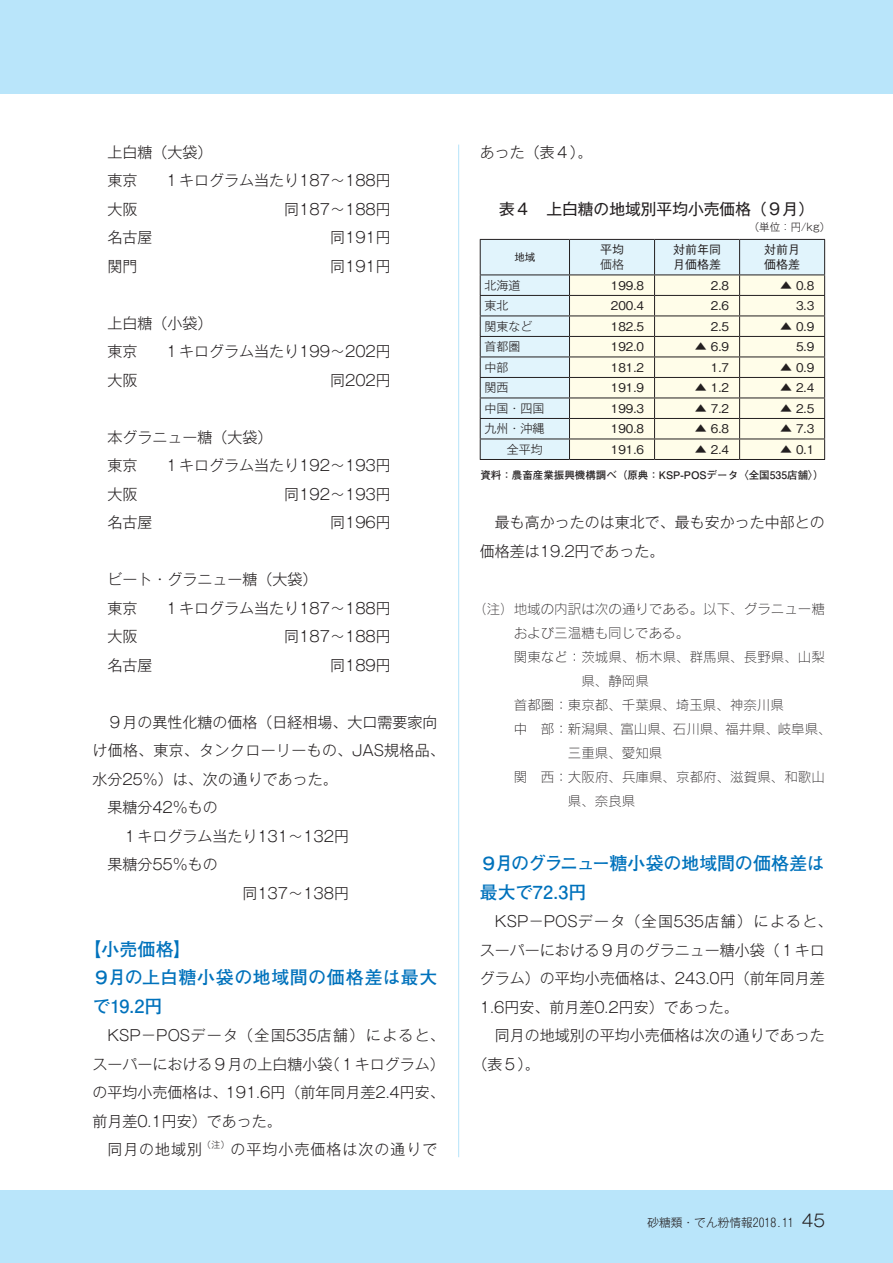
<style>
.page{position:relative;width:893px;height:1263px;background:#fff}
.page>*{position:absolute;margin:0;border:0;box-sizing:border-box;transform-origin:0 0}
.t1{font:700 18px/28.5px "Futo Go B101 Pr 5";color:#0072bc}
.t2{font:15.75px "Gothic MB101 Pr 5";color:#231f20}
.t3{font:300 15px/28.5px "Gothic MB101 Pr 5";color:#231f20}
.t4{font:300 15px "Gothic MB101 Pr 5";letter-spacing:.025em;color:#231f20}
.t5{font:300 15px "Gothic MB101 Pr 5";letter-spacing:.065em;color:#231f20}
.t6{font:13.5px "Rodin Pro L";color:#231f20}
.t7{font:500 12px/15px "Gothic BBB Pr 5";color:#231f20}
.t8{font:300 12px "Gothic MB101 Pro";color:#231f20}
.t9{font:300 11.7px "Gothic MB101 Pr 5";color:#231f20}
.t10{font:700 10.5px "Futo Go B101 Pr 5";color:#231f20}
.t11{font:300 10.5px "Gothic MB101 Pr 5";color:#231f20}
.t12{font:500 10.5px "Gothic BBB Pr 5";color:#231f20}
.t13{font:300 8.7px "Gothic MB101 Pr 5";color:#231f20}
.s1{font-size:16.95px}
</style>
<div class="page">
<div style="left:0;top:1191px;width:893px;height:72px;background:#b9e5fa"></div>
<div style="left:0;top:0;width:893px;height:94px;background:#b9e5fa"></div>
<hr style="left:458px;top:145px;width:1px;height:1012px;background:#b9e5fa">
<div style="left:740px;top:239px;width:85px;height:36px;background:#e1f4fc"></div>
<svg style="left:740px;top:275px;width:84px;height:184px;background:#faf8e5"></svg>
<hr style="left:740px;top:239px;width:85px;height:1px;background:#231f20">
<hr style="left:824px;top:240px;width:1px;height:34px;background:#231f20">
<hr style="left:740px;top:274px;width:85px;height:1px;background:#231f20">
<hr style="left:740px;top:295px;width:85px;height:1px;background:#231f20">
<hr style="left:740px;top:315px;width:85px;height:1px;background:#231f20">
<hr style="left:740px;top:336px;width:85px;height:1px;background:#231f20">
<hr style="left:740px;top:356px;width:85px;height:1px;background:#231f20">
<hr style="left:740px;top:377px;width:85px;height:1px;background:#231f20">
<hr style="left:740px;top:397px;width:85px;height:1px;background:#231f20">
<hr style="left:740px;top:418px;width:85px;height:1px;background:#231f20">
<hr style="left:740px;top:438px;width:85px;height:1px;background:#231f20">
<svg style="left:480px;top:239px;width:260px;height:220px;background:#e5ebe5"></svg>
<svg style="left:824px;top:275px;width:1px;height:184px"></svg>
<hr style="left:480px;top:459px;width:89px;height:1px;background:#231f20">
<hr style="left:569px;top:459px;width:86px;height:1px;background:#231f20">
<hr style="left:655px;top:459px;width:85px;height:1px;background:#231f20">
<hr style="left:740px;top:459px;width:85px;height:1px;background:#231f20">
<hr style="left:480px;top:239px;width:89px;height:1px;background:#231f20">
<hr style="left:480px;top:240px;width:1px;height:34px;background:#231f20">
<p class="t3" style="left:107px;top:137px;width:106px">上白糖（大袋）東京</p>
<p class="t3" style="left:164px;top:165px;width:228px">１キログラム当たり187～ 188円</p>
<p class="t3" style="left:107px;top:194px;width:31px">大阪</p>
<p class="t3" style="left:284px;top:194px;width:108px">同187～ 188円</p>
<p class="t3" style="left:107px;top:222px;width:46px">名古屋</p>
<p class="t3" style="left:330px;top:222px;width:62px">同191円</p>
<p class="t3" style="left:107px;top:251px;width:31px">関門</p>
<p class="t3" style="left:330px;top:251px;width:62px">同191円</p>
<p class="t3" style="left:107px;top:308px;width:106px">上白糖（小袋）東京</p>
<p class="t3" style="left:164px;top:336px;width:228px">１キログラム当たり199～202円</p>
<p class="t3" style="left:107px;top:365px;width:31px">大阪</p>
<p class="t3" style="left:330px;top:365px;width:62px">同202円</p>
<p class="t3" style="left:107px;top:422px;width:166px">本グラニュー糖（大袋）東京</p>
<p class="t3" style="left:164px;top:450px;width:228px">１キログラム当たり192～ 193円</p>
<p class="t3" style="left:107px;top:479px;width:31px">大阪</p>
<p class="t3" style="left:284px;top:479px;width:108px">同192～ 193円</p>
<p class="t3" style="left:107px;top:507px;width:46px">名古屋</p>
<p class="t3" style="left:330px;top:507px;width:62px">同196円</p>
<p class="t3" style="left:107px;top:564px;width:211px">ビート・グラニュー糖（大袋）東京</p>
<p class="t3" style="left:164px;top:593px;width:228px">１キログラム当たり187～ 188円</p>
<p class="t3" style="left:107px;top:621px;width:31px">大阪</p>
<p class="t3" style="left:284px;top:621px;width:108px">同187～ 188円</p>
<p class="t3" style="left:107px;top:650px;width:46px">名古屋</p>
<p class="t3" style="left:330px;top:650px;width:62px">同189円</p>
<p class="t3" style="left:107px;top:707px;width:331px">９月の異性化糖の価格（日経相場、大口需要家向</p>
<p class="t4" style="left:92px;top:738px;width:354px">け価格、東京、タンクローリーもの、JAS規格品、</p>
<p class="t3" style="left:92px;top:764px;width:247px">水分25％）は、次の通りであった。</p>
<p class="t3" style="left:107px;top:792px;width:112px">果糖分42％もの</p>
<p class="t3" style="left:107px;top:821px;width:243px">　１キログラム当たり131～ 132円</p>
<p class="t3" style="left:107px;top:849px;width:112px">果糖分55％もの</p>
<p class="t3" style="left:107px;top:878px;width:243px">　　　　　　　　　同137～ 138円</p>
<p class="t1" style="left:92px;top:934px;width:347px;text-indent:-9px">【小売価格】<br>９月の上白糖小袋の地域間の価格差は最大で19.2円</p>
<p class="t3" style="left:107px;top:1020px;width:339px">KSP－POSデータ（全国535店舗）によると、</p>
<p class="t3" style="left:92px;top:1049px;width:354px">スーパーにおける９月の上白糖小袋（１キログラム）</p>
<p class="t3" style="left:92px;top:1077px;width:354px">の平均小売価格は、191.6円（前年同月差2.4円安、</p>
<p class="t3" style="left:92px;top:1106px;width:191px">前月差0.1円安）であった。</p>
<p class="t3" style="left:107px;top:1134px;width:96px">同月の地域別</p>
<p class="t13" style="left:202px;top:1137px;width:29px">（注）</p>
<p class="t5" style="left:231px;top:1137px;width:208px">の平均小売価格は次の通りで</p>
<p class="t3" style="left:480px;top:137px;width:114px">あった（表４）。</p>
<p class="t2" style="left:499px;top:196px;width:317px">表４　上白糖の地域別平均小売価格（９月）</p>
<p class="t12" style="left:514px;top:249px;width:22px">地域</p>
<p class="t11" style="left:749px;top:219px;width:83px">（単位：円/kg）</p>
<p class="t7" style="left:673px;top:241px;width:49px">対前年同月価格差</p>
<p class="t7" style="left:764px;top:241px;width:37px">対前月価格差</p>
<p class="t7" style="left:600px;top:241px;width:25px">平均</p>
<p class="t8" style="left:600px;top:255px;width:25px">価格</p>
<p class="t8" style="left:484px;top:275px;width:37px">北海道</p>
<p class="t7" style="left:611px;top:277px;width:35px">199.8</p>
<p class="t7" style="left:711px;top:277px;width:20px">2.8</p>
<p class="t7" style="left:780px;top:277px;width:36px">▲ 0.8</p>
<p class="t8" style="left:484px;top:296px;width:25px">東北</p>
<p class="t7" style="left:611px;top:297px;width:35px">200.4</p>
<p class="t7" style="left:711px;top:297px;width:20px">2.6</p>
<p class="t7" style="left:796px;top:297px;width:20px">3.3</p>
<p class="t8" style="left:484px;top:316px;width:49px">関東など</p>
<p class="t7" style="left:611px;top:318px;width:35px">182.5</p>
<p class="t7" style="left:711px;top:318px;width:20px">2.5</p>
<p class="t7" style="left:780px;top:318px;width:36px">▲ 0.9</p>
<p class="t8" style="left:484px;top:337px;width:37px">首都圏</p>
<p class="t7" style="left:611px;top:338px;width:35px">192.0</p>
<p class="t7" style="left:695px;top:338px;width:36px">▲ 6.9</p>
<p class="t7" style="left:796px;top:338px;width:20px">5.9</p>
<p class="t8" style="left:484px;top:357px;width:25px">中部</p>
<p class="t7" style="left:611px;top:359px;width:35px">181.2</p>
<p class="t7" style="left:711px;top:359px;width:20px">1.7</p>
<p class="t7" style="left:780px;top:359px;width:36px">▲ 0.9</p>
<p class="t8" style="left:484px;top:378px;width:25px">関西</p>
<p class="t7" style="left:611px;top:379px;width:35px">191.9</p>
<p class="t7" style="left:695px;top:379px;width:36px">▲ 1.2</p>
<p class="t7" style="left:780px;top:379px;width:36px">▲ 2.4</p>
<p class="t8" style="left:484px;top:398px;width:61px">中国・四国</p>
<p class="t7" style="left:611px;top:400px;width:35px">199.3</p>
<p class="t7" style="left:695px;top:400px;width:36px">▲ 7.2</p>
<p class="t7" style="left:780px;top:400px;width:36px">▲ 2.5</p>
<p class="t8" style="left:484px;top:419px;width:61px">九州・沖縄</p>
<p class="t7" style="left:611px;top:420px;width:35px">190.8</p>
<p class="t7" style="left:695px;top:420px;width:36px">▲ 6.8</p>
<p class="t7" style="left:780px;top:420px;width:36px">▲ 7.3</p>
<p class="t8" style="left:507px;top:439px;width:37px">全平均</p>
<p class="t7" style="left:611px;top:441px;width:35px">191.6</p>
<p class="t7" style="left:695px;top:441px;width:36px">▲ 2.4</p>
<p class="t7" style="left:780px;top:441px;width:36px">▲ 0.1</p>
<p class="t10" style="left:480px;top:466px;width:345px">資料：農畜産業振興機構調べ（原典：KSP-POSデータ〈全国535店舗〉）</p>
<p class="t3" style="left:480px;top:507px;width:346px;text-indent:15px">最も高かったのは東北で、最も安かった中部との価格差は19.2円であった。</p>
<p class="t6" style="left:473px;top:600px;width:353px">（注）地域の内訳は次の通りである。以下、グラニュー糖</p>
<p class="t6" style="left:514px;top:624px;width:177px">および三温糖も同じである。</p>
<p class="t6" style="left:514px;top:648px;width:313px">関東など：茨城県、栃木県、群馬県、長野県、山梨</p>
<p class="t6" style="left:581px;top:672px;width:69px">県、静岡県</p>
<p class="t6" style="left:514px;top:696px;width:272px">首都圏：東京都、千葉県、埼玉県、神奈川県</p>
<p class="t6" style="left:514px;top:720px;width:319px">中　部：新潟県、富山県、石川県、福井県、岐阜県、</p>
<p class="t6" style="left:568px;top:744px;width:96px">三重県、愛知県</p>
<p class="t6" style="left:514px;top:768px;width:313px">関　西：大阪府、兵庫県、京都府、滋賀県、和歌山</p>
<p class="t6" style="left:568px;top:792px;width:69px">県、奈良県</p>
<p class="t1" style="left:480px;top:848px;width:347px">９月のグラニュー糖小袋の地域間の価格差は最大で72.3円</p>
<p class="t3" style="left:480px;top:906px;width:354px;text-indent:15px">KSP－POSデータ（全国535店舗）によると、スーパーにおける９月のグラニュー糖小袋（１キログラム）の平均小売価格は、243.0円（前年同月差<br>1.6円安、前月差0.2円安）であった。</p>
<p class="t3" style="left:472px;top:1020px;width:354px;text-indent:22px">同月の地域別の平均小売価格は次の通りであった（表５）。</p>
<p class="t9" style="left:647px;top:1212px;width:179px">砂糖類・でん粉情報2018.11 <span class="s1">45</span></p>
</div>
